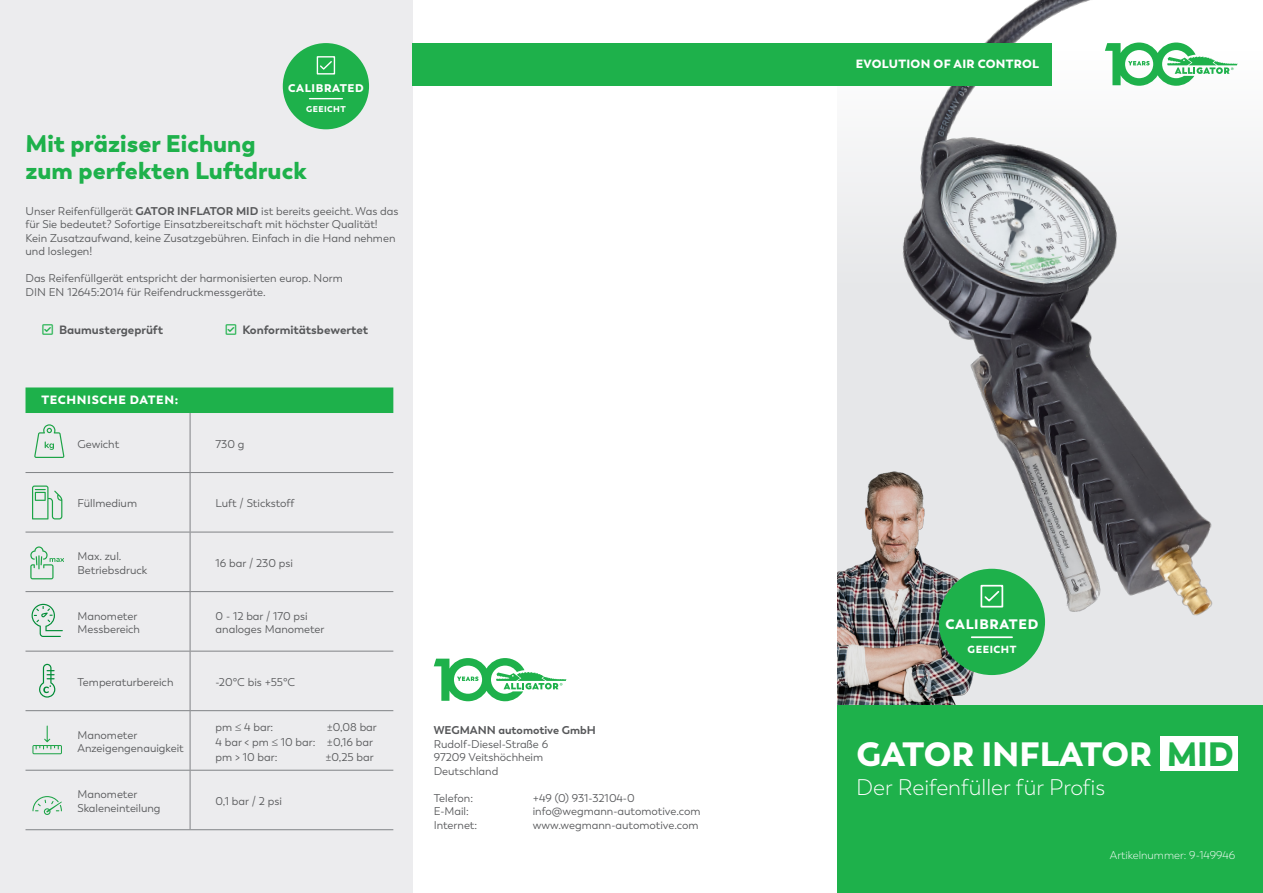
<style>
.page{position:relative;width:1263px;height:893px;background:#fff}
.page>*{position:absolute;margin:0;border:0;box-sizing:border-box;transform-origin:0 0}
.Titel{font:900 33.6px "Trenda";letter-spacing:-.005em;color:#fff}
.t1{font:900 24px/27px "Trenda";color:#1eb14b}
.t2{font:300 22.5px "Trenda";color:#fff}
.Stoerer_1{font:900 13.65px "Trenda";letter-spacing:.05em;color:#fff}
.t3{font:700 12px "Trenda";color:#57585a}
.Stoerer_1-2{font:900 12px "Trenda";letter-spacing:.05em;color:#fff}
.t4{font:900 11.85px "Trenda";letter-spacing:.025em;color:#fff}
.Copy{font:11.25px/13.5px "Trenda";color:#57585a}
.t5{font:300 11.25px "Trenda";color:#fff}
.Copy-2{font:700 11.25px "Trenda";color:#57585a}
.Stoerer_1-3{font:900 11.1px "Trenda";letter-spacing:.05em;color:#fff}
.Stoerer_1-4{font:900 10.35px "Trenda";letter-spacing:.05em;color:#fff}
.Stoerer_1-5{font:900 8.4px "Trenda";letter-spacing:.05em;color:#fff}
.s1{font-weight:700}
.s2{color:#1eb14b}
</style>
<div class="page">
<img style="left:838px;top:686px;width:147px;height:19px">
<div style="left:0;top:0;width:412px;height:893px;background:#ececee"></div>
<svg style="left:32px;top:726px;width:30px;height:28px"></svg>
<svg style="left:32px;top:796px;width:30px;height:19px"></svg>
<svg style="left:30px;top:546px;width:34px;height:33px"></svg>
<svg style="left:62px;top:499px;width:1px;height:19px"></svg>
<svg style="left:32px;top:485px;width:30px;height:34px"></svg>
<svg style="left:39px;top:664px;width:16px;height:34px"></svg>
<svg style="left:34px;top:424px;width:30px;height:34px"></svg>
<svg style="left:32px;top:604px;width:31px;height:33px"></svg>
<svg style="left:434px;top:658px;width:132px;height:43px"></svg>
<div style="left:283px;top:43px;width:86px;height:86px;background:#1eb14b;border-radius:50%"></div>
<svg style="left:320px;top:61px;width:12px;height:9px"></svg>
<div style="left:317px;top:56px;width:18px;height:19px;border:1px solid #fff"></div>
<hr style="left:309px;top:98px;width:33px;height:1px;background:#fff">
<div style="left:838px;top:705px;width:425px;height:188px;background:#1eb14b"></div>
<div style="left:1160px;top:736px;width:77px;height:35px;background:#fff"></div>
<img style="left:643px;top:0;width:620px;height:686px">
<div style="left:412px;top:43px;width:640px;height:42px;background:#1eb14b"></div>
<div style="left:26px;top:387px;width:367px;height:26px;background:#1eb14b"></div>
<hr style="left:26px;top:472px;width:43px;height:1px;background:#808285">
<hr style="left:69px;top:472px;width:121px;height:1px;background:#808285">
<hr style="left:26px;top:532px;width:43px;height:1px;background:#808285">
<hr style="left:69px;top:532px;width:121px;height:1px;background:#808285">
<hr style="left:26px;top:591px;width:43px;height:1px;background:#808285">
<hr style="left:69px;top:591px;width:121px;height:1px;background:#808285">
<hr style="left:26px;top:651px;width:43px;height:1px;background:#808285">
<hr style="left:69px;top:651px;width:121px;height:1px;background:#808285">
<hr style="left:26px;top:710px;width:43px;height:1px;background:#808285">
<hr style="left:69px;top:710px;width:121px;height:1px;background:#808285">
<hr style="left:26px;top:770px;width:43px;height:1px;background:#808285">
<hr style="left:69px;top:770px;width:121px;height:1px;background:#808285">
<hr style="left:26px;top:829px;width:43px;height:1px;background:#808285">
<hr style="left:69px;top:829px;width:121px;height:1px;background:#808285">
<hr style="left:190px;top:413px;width:1px;height:59px;background:#808285">
<hr style="left:190px;top:472px;width:203px;height:1px;background:#808285">
<hr style="left:190px;top:473px;width:1px;height:59px;background:#808285">
<hr style="left:190px;top:532px;width:203px;height:1px;background:#808285">
<hr style="left:190px;top:532px;width:1px;height:59px;background:#808285">
<hr style="left:190px;top:591px;width:203px;height:1px;background:#808285">
<hr style="left:190px;top:592px;width:1px;height:59px;background:#808285">
<hr style="left:190px;top:651px;width:203px;height:1px;background:#808285">
<hr style="left:190px;top:651px;width:1px;height:59px;background:#808285">
<hr style="left:190px;top:710px;width:203px;height:1px;background:#808285">
<hr style="left:190px;top:711px;width:1px;height:59px;background:#808285">
<hr style="left:190px;top:770px;width:203px;height:1px;background:#808285">
<hr style="left:190px;top:771px;width:1px;height:58px;background:#808285">
<hr style="left:190px;top:829px;width:203px;height:1px;background:#808285">
<p class="Stoerer_1-3" style="left:288px;top:81px;width:77px">CALIBRATED</p>
<p class="Stoerer_1-5" style="left:306px;top:103px;width:41px">GEEICHT</p>
<h2 class="t1" style="left:26px;top:130px;width:283px">Mit präziser Eichung zum perfekten Luftdruck</h2>
<p class="Copy" style="left:26px;top:204px;width:374px">Unser Reifenfüllgerät <span class="s1">GATOR INFLATOR MID</span> ist bereits geeicht. Was das für Sie bedeutet? Sofortige Einsatzbereitschaft mit höchster Qualität!<br>Kein Zusatzaufwand, keine Zusatzgebühren. Einfach in die Hand nehmen und loslegen!</p>
<p class="Copy" style="left:26px;top:272px;width:319px">Das Reifenfüllgerät entspricht der harmonisierten europ. Norm<br>DIN EN 12645:2014 für Reifendruckmessgeräte.</p>
<p class="t3" style="left:43px;top:323px;width:122px"><span class="s2">■</span> Baumustergeprüft</p>
<p class="t3" style="left:226px;top:323px;width:144px"><span class="s2">■</span> Konformitätsbewertet</p>
<p class="Stoerer_1-2" style="left:42px;top:392px;width:138px">TECHNISCHE DATEN:</p>
<p class="Copy" style="left:77px;top:437px;width:43px">Gewicht</p>
<p class="Copy" style="left:216px;top:437px;width:30px">730 g</p>
<p class="Copy" style="left:77px;top:497px;width:61px">Füllmedium</p>
<p class="Copy" style="left:216px;top:497px;width:81px">Luft / Stickstoff</p>
<p class="Copy" style="left:77px;top:550px;width:46px">Max. zul.</p>
<p class="Copy" style="left:77px;top:563px;width:71px">Betriebsdruck</p>
<p class="Copy" style="left:77px;top:609px;width:61px">Manometer</p>
<p class="Copy" style="left:77px;top:623px;width:64px">Messbereich</p>
<p class="Copy" style="left:216px;top:556px;width:79px">16 bar / 230 psi</p>
<p class="Copy" style="left:216px;top:609px;width:94px">0 - 12 bar / 170 psi</p>
<p class="Copy" style="left:216px;top:623px;width:110px">analoges Manometer</p>
<p class="Copy" style="left:77px;top:676px;width:97px">Temperaturbereich</p>
<p class="Copy" style="left:216px;top:676px;width:81px">-20°C bis +55°C</p>
<p class="Copy" style="left:77px;top:728px;width:61px">Manometer</p>
<p class="Copy" style="left:77px;top:742px;width:108px">Anzeigengenauigkeit</p>
<p class="Copy" style="left:77px;top:788px;width:61px">Manometer</p>
<p class="Copy" style="left:77px;top:801px;width:85px">Skaleneinteilung</p>
<p class="Copy" style="left:216px;top:720px;width:59px">pm ≤ 4 bar:</p>
<p class="Copy" style="left:327px;top:720px;width:52px">±0,08 bar</p>
<p class="Copy" style="left:216px;top:735px;width:159px">4 bar &lt; pm ≤ 10 bar: ±0,16 bar</p>
<p class="Copy" style="left:216px;top:750px;width:63px">pm &gt; 10 bar:</p>
<p class="Copy" style="left:325px;top:750px;width:50px">±0,25 bar</p>
<p class="Copy" style="left:216px;top:795px;width:68px">0,1 bar / 2 psi</p>
<p class="Copy-2" style="left:434px;top:723px;width:164px">WEGMANN automotive GmbH</p>
<p class="Copy" style="left:434px;top:737px;width:116px">Rudolf-Diesel-Straße 6</p>
<p class="Copy" style="left:434px;top:751px;width:111px">97209 Veitshöchheim</p>
<p class="Copy" style="left:434px;top:764px;width:66px">Deutschland</p>
<p class="Copy" style="left:434px;top:791px;width:41px">Telefon:</p>
<p class="Copy" style="left:533px;top:791px;width:103px">+49 (0) 931-32104-0</p>
<p class="Copy" style="left:434px;top:805px;width:37px">E-Mail:</p>
<p class="Copy" style="left:533px;top:805px;width:169px">info@wegmann-automotive.com</p>
<p class="Copy" style="left:434px;top:818px;width:45px">Internet:</p>
<p class="Copy" style="left:533px;top:818px;width:167px">www.wegmann-automotive.com</p>
<p class="t4" style="left:856px;top:57px;width:185px">EVOLUTION OF AIR CONTROL</p>
<p class="Stoerer_1" style="left:945px;top:615px;width:94px">CALIBRATED</p>
<p class="Stoerer_1-4" style="left:968px;top:643px;width:50px">GEEICHT</p>
<p class="Titel" style="left:857px;top:733px;width:379px">GATOR INFLATOR <span class="s2">MID</span></p>
<h2 class="t2" style="left:856px;top:775px;width:251px">Der Reifenfüller für Profis</h2>
<h2 class="t5" style="left:1110px;top:849px;width:127px">Artikelnummer: 9-149946</h2>
</div>
